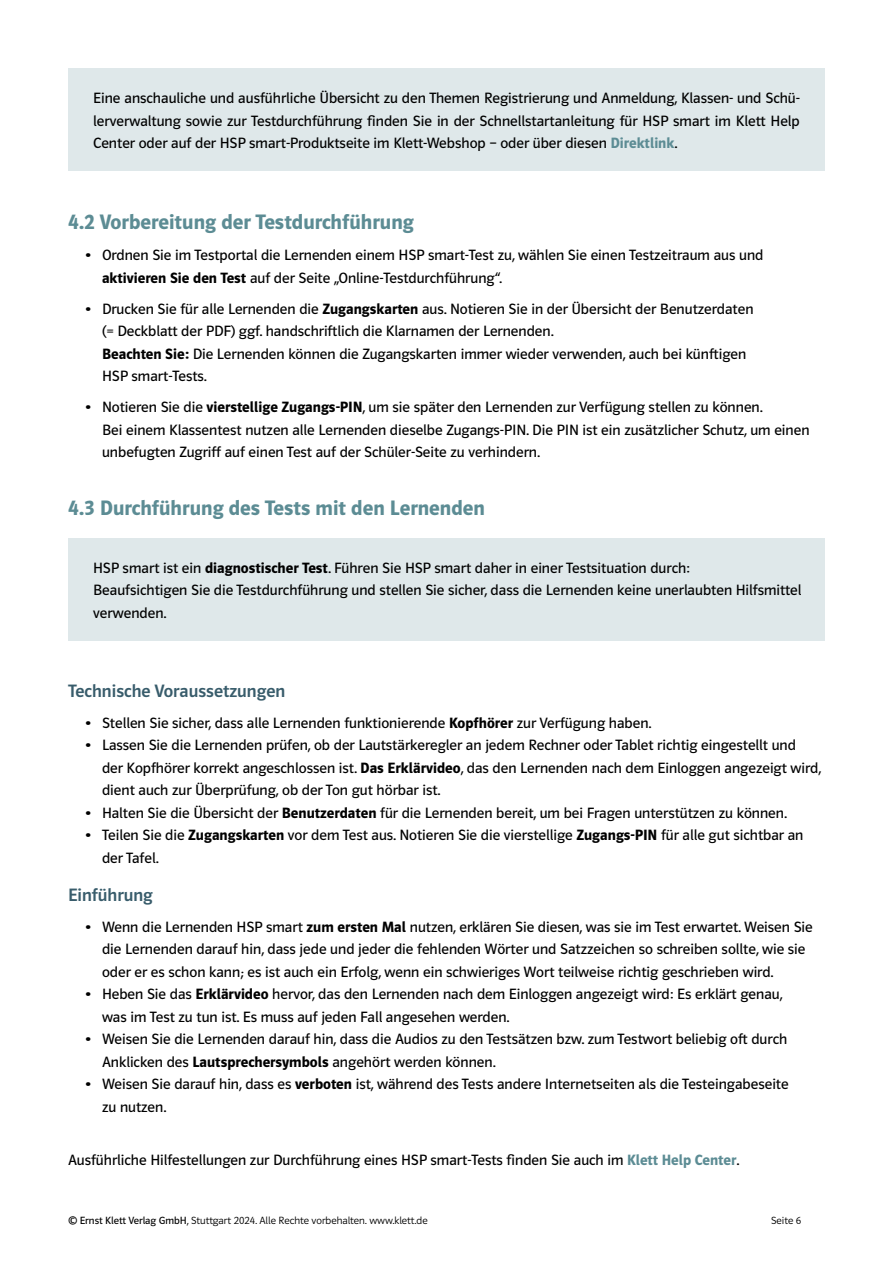
<style>
.page{position:relative;width:893px;height:1263px;background:#fff}
.page>*{position:absolute;margin:0;border:0;box-sizing:border-box;transform-origin:0 0}
.t1{font:600 21px "Polo CEF";color:#5c8c94}
.t2{font:500 18px "Polo CEF";color:#385c6b}
.t3{font:15px/22.5px "Polo CEF";color:#000}
.t4{font:300 10.5px "Polo CEF";color:#000}
.s1{font-weight:600;color:#5c8c94}
.s2{font-weight:600}
.s3{font-weight:400}
</style>
<div class="page">
<div style="left:68px;top:68px;width:757px;height:103px;background:#dfe8ea"></div>
<div style="left:68px;top:538px;width:757px;height:103px;background:#dfe8ea"></div>
<p class="t3" style="left:93px;top:87px;width:708px;text-align:justify">Eine anschauliche und ausführliche Übersicht zu den Themen Registrierung und Anmeldung, Klassen- und Schü&shy;lerverwaltung sowie zur Testdurchführung finden Sie in der Schnellstartanleitung für HSP smart im Klett Help Center oder auf der HSP smart-Produktseite im Klett-Webshop – oder über diesen <span class="s1">Direktlink</span>.</p>
<h1 class="t1" style="left:68px;top:209px;width:347px">4.2 Vorbereitung der Testdurchführung</h1>
<p class="t3" style="left:102px;top:244px;width:663px;text-indent:-17px">• Ordnen Sie im Testportal die Lernenden einem HSP smart-Test zu, wählen Sie einen Testzeitraum aus und <span class="s2">aktivieren Sie den Test</span> auf der Seite „Online-Testdurchführung“.</p>
<p class="t3" style="left:102px;top:297px;width:653px;text-indent:-17px">• Drucken Sie für alle Lernenden die <span class="s2">Zugangskarten</span> aus. Notieren Sie in der Übersicht der Benutzerdaten (= Deckblatt der PDF) ggf. handschriftlich die Klarnamen der Lernenden.<br><span class="s2">Beachten Sie:</span> Die Lernenden können die Zugangskarten immer wieder verwenden, auch bei künftigen HSP smart-Tests.</p>
<p class="t3" style="left:102px;top:396px;width:709px;text-indent:-17px">• Notieren Sie die <span class="s2">vierstellige Zugangs-PIN</span>, um sie später den Lernenden zur Verfügung stellen zu können.<br>Bei einem Klassentest nutzen alle Lernenden dieselbe Zugangs-PIN. Die PIN ist ein zusätzlicher Schutz, um einen unbefugten Zugriff auf einen Test auf der Schüler-Seite zu verhindern.</p>
<h1 class="t1" style="left:68px;top:496px;width:418px">4.3 Durchführung des Tests mit den Lernenden</h1>
<p class="t3" style="left:93px;top:557px;width:710px">HSP smart ist ein <span class="s2">diagnostischer Test</span>. Führen Sie HSP smart daher in einer Testsituation durch:<br>Beaufsichtigen Sie die Testdurchführung und stellen Sie sicher, dass die Lernenden keine unerlaubten Hilfsmittel verwenden.</p>
<p class="t2" style="left:68px;top:680px;width:219px">Technische Voraussetzungen</p>
<p class="t3" style="left:85px;top:712px;width:568px">• Stellen Sie sicher, dass alle Lernenden funktionierende <span class="s2">Kopfhörer</span> zur Verfügung haben.</p>
<p class="t3" style="left:102px;top:734px;width:721px;text-indent:-17px">• Lassen Sie die Lernenden prüfen, ob der Lautstärkeregler an jedem Rechner oder Tablet richtig eingestellt und<br>der Kopfhörer korrekt angeschlossen ist. <span class="s2">Das Erklärvideo</span>, das den Lernenden nach dem Einloggen angezeigt wird, dient auch zur Überprüfung, ob der Ton gut hörbar ist.</p>
<p class="t3" style="left:85px;top:802px;width:704px">• Halten Sie die Übersicht der <span class="s2">Benutzerdaten</span> für die Lernenden bereit, um bei Fragen unterstützen zu können.</p>
<p class="t3" style="left:102px;top:824px;width:703px;text-indent:-17px">• Teilen Sie die <span class="s2">Zugangskarten</span> vor dem Test aus. Notieren Sie die vierstellige <span class="s2">Zugangs-PIN</span> für alle gut sichtbar an der Tafel.</p>
<p class="t2" style="left:68px;top:884px;width:86px">Einführung</p>
<p class="t3" style="left:102px;top:916px;width:712px;text-indent:-17px">• Wenn die Lernenden HSP smart <span class="s2">zum ersten Mal</span> nutzen, erklären Sie diesen, was sie im Test erwartet. Weisen Sie die Lernenden darauf hin, dass jede und jeder die fehlenden Wörter und Satzzeichen so schreiben sollte, wie sie oder er es schon kann; es ist auch ein Erfolg, wenn ein schwieriges Wort teilweise richtig geschrieben wird.</p>
<p class="t3" style="left:102px;top:983px;width:682px;text-indent:-17px">• Heben Sie das <span class="s2">Erklärvideo</span> hervor, das den Lernenden nach dem Einloggen angezeigt wird: Es erklärt genau, was im Test zu tun ist. Es muss auf jeden Fall angesehen werden.</p>
<p class="t3" style="left:102px;top:1028px;width:687px;text-indent:-17px">• Weisen Sie die Lernenden darauf hin, dass die Audios zu den Testsätzen bzw. zum Testwort beliebig oft durch<br>Anklicken des <span class="s2">Lautsprechersymbols</span> angehört werden können.</p>
<p class="t3" style="left:102px;top:1073px;width:688px;text-indent:-17px">• Weisen Sie darauf hin, dass es <span class="s2">verboten</span> ist, während des Tests andere Internetseiten als die Testeingabeseite zu nutzen.</p>
<p class="t3" style="left:68px;top:1149px;width:673px">Ausführliche Hilfestellungen zur Durchführung eines HSP smart-Tests finden Sie auch im <span class="s1">Klett Help Center</span>.</p>
<p class="t4" style="left:68px;top:1214px;width:361px"><span class="s3">© Ernst Klett Verlag GmbH</span>, Stuttgart 2024. Alle Rechte vorbehalten. www.klett.de</p>
<p class="t4" style="left:771px;top:1214px;width:32px">Seite 6</p>
</div>
